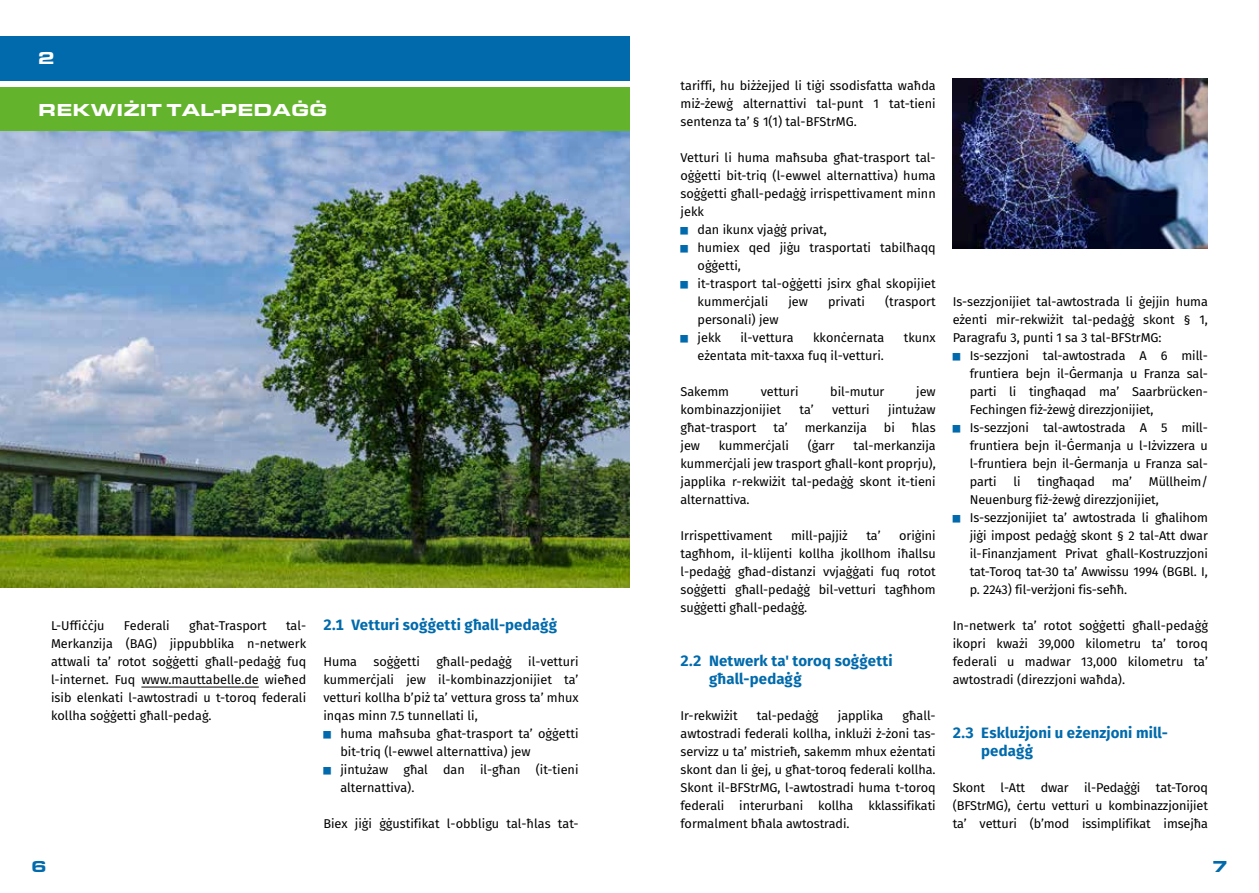
<style>
.page{position:relative;width:1259px;height:893px;background:#fff}
.page>*{position:absolute;margin:0;border:0;box-sizing:border-box;transform-origin:0 0}
.t1{font:900 18px "Eurostile OT Ext";color:#fff}
.t2{font:900 16.5px "Eurostile OT Ext";color:#006aac}
.t3{font:700 15px/18px "Fira Sans";letter-spacing:.01em;color:#006aac}
.t4{font:12.75px/18px "Fira Sans";letter-spacing:-.005em;color:#000;text-align:justify}
</style>
<div class="page">
<div style="left:0;top:36px;width:629px;height:45px;background:#006aac"></div>
<div style="left:0;top:87px;width:629px;height:45px;background:#64b32c"></div>
<hr style="left:141px;top:687px;width:118px;height:1px;background:#000">
<img style="left:0;top:132px;width:629px;height:455px">
<img style="left:952px;top:79px;width:256px;height:170px">
<h1 class="t1" style="left:38px;top:48px;width:19px">2</h1>
<h1 class="t1" style="left:38px;top:99px;width:291px">REKWIŻIT TAL-PEDAĠĠ</h1>
<p class="t4" style="left:51px;top:616px;width:257px;text-indent:235px">tal-Merkanzija (BAG) jippubblika n-netwerk attwali ta’ rotot soġġetti għall-pedaġġ fuq l-internet. Fuq www.mauttabelle.de wieħed isib elenkati l-awtostradi u t-toroq federali kollha soġġetti għall-pedaġ.</p>
<p class="t3" style="left:323px;top:615px;width:235px">2.1 Vetturi soġġetti għall-pedaġġ</p>
<p class="t4" style="left:51px;top:616px;width:55px">L-Uffiċċju</p>
<p class="t4" style="left:124px;top:616px;width:47px">Federali</p>
<p class="t4" style="left:189px;top:616px;width:79px">għat-Trasport</p>
<p class="t4" style="left:323px;top:652px;width:257px;text-indent:205px">il-vetturi kummerċjali jew il-kombinazzjonijiet ta’ vetturi kollha b’piż ta’ vettura gross ta’ mhux inqas minn 7.5 tunnellati li,</p>
<p class="t4" style="left:340px;top:724px;width:240px;text-align:left">huma maħsuba għat-trasport ta’ oġġetti bit-triq (l-ewwel alternattiva) jew jintużaw għal dan il-għan (it-tieni alternattiva).</p>
<p class="t4" style="left:323px;top:814px;width:257px">Biex jiġi ġġustifikat l-obbligu tal-ħlas tat-</p>
<p class="t4" style="left:323px;top:652px;width:35px">Huma</p>
<p class="t4" style="left:373px;top:652px;width:48px">soġġetti</p>
<p class="t4" style="left:436px;top:652px;width:77px">għall-pedaġġ</p>
<p class="t4" style="left:680px;top:76px;width:257px">tariffi, hu biżżejjed li tiġi ssodisfatta waħda miż-żewġ alternattivi tal-punt 1 tat-tieni sentenza ta’ § 1(1) tal-BFStrMG.</p>
<p class="t4" style="left:680px;top:148px;width:257px">Vetturi li huma maħsuba għat-trasport tal-</p>
<p class="t4" style="left:680px;top:166px;width:257px">oġġetti bit-triq (l-ewwel alternattiva) huma</p>
<p class="t4" style="left:680px;top:184px;width:257px">soġġetti għall-pedaġġ irrispettivament minn</p>
<p class="t4" style="left:680px;top:202px;width:25px">jekk</p>
<p class="t4" style="left:697px;top:220px;width:131px">dan ikunx vjaġġ privat,</p>
<p class="t4" style="left:697px;top:238px;width:240px">humiex qed jiġu trasportati tabilħaqq</p>
<p class="t4" style="left:697px;top:256px;width:45px">oġġetti,</p>
<p class="t4" style="left:697px;top:274px;width:240px">it-trasport tal-oġġetti jsirx għal skopijiet</p>
<p class="t4" style="left:697px;top:292px;width:72px">kummerċjali</p>
<p class="t4" style="left:788px;top:292px;width:21px">jew</p>
<p class="t4" style="left:828px;top:292px;width:39px">privati</p>
<p class="t4" style="left:885px;top:292px;width:52px">(trasport</p>
<p class="t4" style="left:697px;top:310px;width:83px">personali) jew jekk</p>
<p class="t4" style="left:740px;top:328px;width:55px">il-vettura</p>
<p class="t4" style="left:813px;top:328px;width:73px">kkonċernata</p>
<p class="t4" style="left:903px;top:328px;width:33px">tkunx</p>
<p class="t4" style="left:697px;top:346px;width:188px">eżentata mit-taxxa fuq il-vetturi.</p>
<p class="t4" style="left:680px;top:382px;width:50px">Sakemm</p>
<p class="t4" style="left:761px;top:382px;width:39px">vetturi</p>
<p class="t4" style="left:830px;top:382px;width:56px">bil-mutur</p>
<p class="t4" style="left:916px;top:382px;width:21px">jew</p>
<p class="t4" style="left:680px;top:400px;width:102px">kombinazzjonijiet</p>
<p class="t4" style="left:799px;top:400px;width:16px">ta’</p>
<p class="t4" style="left:832px;top:400px;width:39px">vetturi</p>
<p class="t4" style="left:888px;top:400px;width:49px">jintużaw</p>
<p class="t4" style="left:680px;top:418px;width:77px">għat-trasport</p>
<p class="t4" style="left:773px;top:418px;width:16px">ta’</p>
<p class="t4" style="left:804px;top:418px;width:64px">merkanzija</p>
<p class="t4" style="left:884px;top:418px;width:12px">bi</p>
<p class="t4" style="left:912px;top:418px;width:25px">ħlas</p>
<p class="t4" style="left:680px;top:436px;width:21px">jew</p>
<p class="t4" style="left:719px;top:436px;width:72px">kummerċjali</p>
<p class="t4" style="left:807px;top:436px;width:29px">(ġarr</p>
<p class="t4" style="left:680px;top:436px;width:257px;text-indent:173px">tal-merkanzija kummerċjali jew trasport għall-kont proprju), japplika r-rekwiżit tal-pedaġġ skont it-tieni alternattiva.</p>
<p class="t4" style="left:680px;top:526px;width:94px">Irrispettivament</p>
<p class="t4" style="left:791px;top:526px;width:58px">mill-pajjiż</p>
<p class="t4" style="left:866px;top:526px;width:16px">ta’</p>
<p class="t4" style="left:680px;top:526px;width:257px;text-indent:219px">oriġini tagħhom, il-klijenti kollha jkollhom iħallsu l-pedaġġ għad-distanzi vvjaġġati fuq rotot soġġetti għall-pedaġġ bil-vetturi tagħhom suġġetti għall-pedaġġ.</p>
<p class="t3" style="left:709px;top:651px;width:185px;text-indent:-28px">2.2 Netwerk ta' toroq soġġetti għall-pedaġġ</p>
<p class="t4" style="left:680px;top:706px;width:59px">Ir-rekwiżit</p>
<p class="t4" style="left:757px;top:706px;width:63px">tal-pedaġġ</p>
<p class="t4" style="left:838px;top:706px;width:47px">japplika</p>
<p class="t4" style="left:680px;top:706px;width:257px;text-indent:222px">għall&shy;awtostradi federali kollha, inklużi ż-żoni tas&shy;servizz u ta’ mistrieħ, sakemm mhux eżentati skont dan li ġej, u għat-toroq federali kollha.<br>Skont il-BFStrMG, l-awtostradi huma t-toroq federali interurbani kollha kklassifikati formalment bħala awtostradi.</p>
<p class="t4" style="left:952px;top:292px;width:257px">Is-sezzjonijiet tal-awtostrada li ġejjin huma eżenti mir-rekwiżit tal-pedaġġ skont § 1, Paragrafu 3, punti 1 sa 3 tal-BFStrMG:</p>
<p class="t4" style="left:969px;top:346px;width:240px;text-align:left">Is-sezzjoni tal-awtostrada A 6 mill&shy;fruntiera bejn il-Ġermanja u Franza sal&shy;parti li tingħaqad ma’ Saarbrücken-Fechingen fiż-żewġ direzzjonijiet, Is-sezzjoni tal-awtostrada A 5 mill&shy;fruntiera bejn il-Ġermanja u l-Iżvizzera u l-fruntiera bejn il-Ġermanja u Franza sal&shy;parti</p>
<p class="t4" style="left:969px;top:472px;width:240px;text-align:left;text-indent:179px">Müllheim/ Neuenburg fiż-żewġ direzzjonijiet, Is-sezzjonijiet ta’ awtostrada li għalihom jiġi impost pedaġġ skont § 2 tal-Att dwar il-Finanzjament Privat għall-Kostruzzjoni tat-Toroq tat-30 ta’ Awwissu 1994 (BGBl. I, p. 2243) fil-verżjoni fis-seħħ.</p>
<p class="t4" style="left:952px;top:616px;width:257px">In-netwerk ta’ rotot soġġetti għall-pedaġġ ikopri kważi 39,000 kilometru ta’ toroq federali u madwar 13,000 kilometru ta’ awtostradi (direzzjoni waħda).</p>
<p class="t3" style="left:981px;top:723px;width:188px;text-indent:-28px">2.3 Esklużjoni u eżenzjoni mill&shy;pedaġġ</p>
<p class="t4" style="left:952px;top:778px;width:257px">Skont l-Att dwar il-Pedaġġi tat-Toroq (BFStrMG), ċertu vetturi u kombinazzjonijiet ta’ vetturi (b’mod issimplifikat imsejħa</p>
<p class="t4" style="left:1013px;top:472px;width:9px">li</p>
<p class="t4" style="left:1037px;top:472px;width:59px">tingħaqad</p>
<p class="t4" style="left:1111px;top:472px;width:22px">ma’</p>
<p class="t2" style="left:31px;top:857px;width:17px">6</p>
<p class="t2" style="left:1212px;top:857px;width:17px">7</p>
</div>
